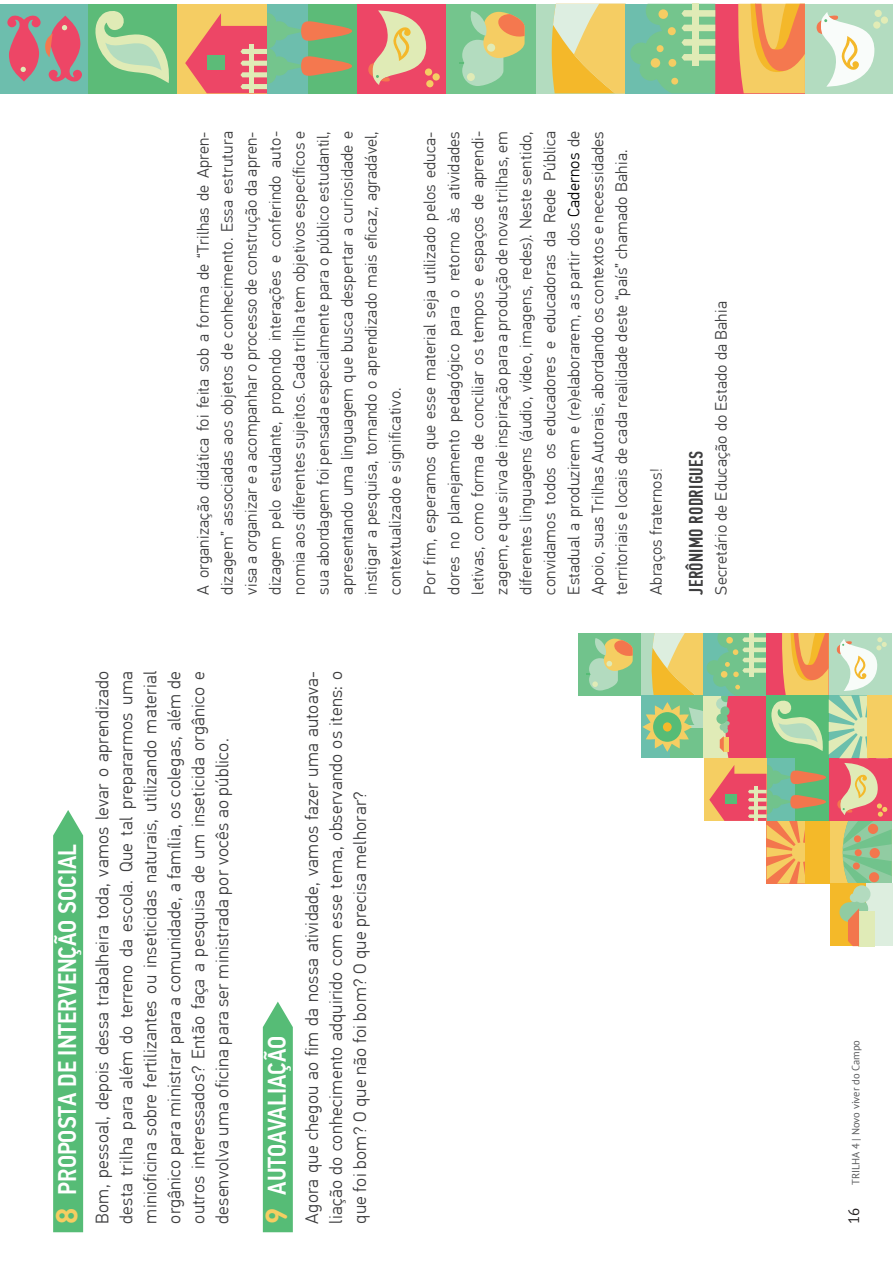
<style>
.page{position:relative;width:893px;height:1263px;background:#fff}
.page>*{position:absolute;margin:0;border:0;box-sizing:border-box;transform-origin:0 0}
.t1{font:500 25.5px "PF Din Text Cond Pro";color:#fff}
.t2{font:500 19.5px "PF Din Text Comp Pro";letter-spacing:.015em;color:#3e3e3f}
.t3{font:300 18px/24px "PF Din Text Pro";letter-spacing:.015em;color:#3e3e3f;text-align:justify}
.t4{font:300 16.5px/24px "PF Din Text Pro";letter-spacing:.015em;color:#3e3e3f;text-align:justify}
.t5{font:15px "PT Sans";color:#231f20}
.t6{font:10.5px "PT Sans";color:#57585a}
.s1{color:#000}
.s2{font-family:"DIN Round Pro";font-weight:700;font-size:30px;color:#f5ce62}
</style>
<div class="page">
<div style="left:805px;top:4px;width:88px;height:89px;background:#b3dcc0"></div>
<div style="left:874px;top:10px;width:8px;height:7px;background:#e2ecb6;border-radius:50%"></div>
<div style="left:873px;top:21px;width:7px;height:8px;background:#e2ecb6;border-radius:50%"></div>
<div style="left:881px;top:16px;width:7px;height:8px;background:#e2ecb6;border-radius:50%"></div>
<svg style="left:816px;top:12px;width:60px;height:75px"></svg>
<div style="left:536px;top:4px;width:90px;height:89px;background:#b3dcbf"></div>
<div style="left:715px;top:4px;width:90px;height:89px;background:#ed4666"></div>
<svg style="left:738px;top:4px;width:67px;height:89px;background:#f4af54"></svg>
<div style="left:0;top:4px;width:88px;height:89px;background:#6dbead"></div>
<svg style="left:7px;top:15px;width:75px;height:67px"></svg>
<div style="left:357px;top:4px;width:89px;height:89px;background:#ed4666"></div>
<div style="left:426px;top:80px;width:7px;height:7px;background:#f5cd63;border-radius:50%"></div>
<div style="left:425px;top:68px;width:7px;height:8px;background:#f5cd63;border-radius:50%"></div>
<div style="left:432px;top:73px;width:8px;height:8px;background:#f5cd63;border-radius:50%"></div>
<svg style="left:368px;top:10px;width:60px;height:75px"></svg>
<div style="left:88px;top:4px;width:89px;height:89px;background:#5cbb78"></div>
<svg style="left:95px;top:11px;width:74px;height:72px"></svg>
<div style="left:267px;top:4px;width:90px;height:89px;background:#6dbead"></div>
<div style="left:308px;top:4px;width:49px;height:89px;background:#5cbb78"></div>
<div style="left:446px;top:4px;width:90px;height:89px;background:#74c58d"></div>
<svg style="left:459px;top:11px;width:66px;height:75px"></svg>
<svg style="left:551px;top:4px;width:164px;height:89px;background:#b2ca85"></svg>
<div style="left:692px;top:4px;width:6px;height:62px;background:#e0ebb6"></div>
<div style="left:651px;top:58px;width:9px;height:10px;background:#f5cd63;border-radius:50%"></div>
<div style="left:656px;top:45px;width:7px;height:7px;background:#f5cd63;border-radius:50%"></div>
<div style="left:671px;top:78px;width:7px;height:7px;background:#f5cd63;border-radius:50%"></div>
<div style="left:668px;top:59px;width:8px;height:8px;background:#f5cd63;border-radius:50%"></div>
<div style="left:668px;top:27px;width:8px;height:8px;background:#f5cd63;border-radius:50%"></div>
<div style="left:658px;top:9px;width:10px;height:10px;background:#f5cd63;border-radius:50%"></div>
<div style="left:177px;top:4px;width:90px;height:89px;background:#f5cd63"></div>
<svg style="left:185px;top:13px;width:167px;height:80px"></svg>
<div style="left:249px;top:44px;width:5px;height:49px;background:#e0ebb6"></div>
<div style="left:207px;top:55px;width:17px;height:14px;background:#5cbb78"></div>
<svg style="left:53px;top:810px;width:30px;height:422px;background:#5dbe7b"></svg>
<svg style="left:263px;top:1002px;width:30px;height:230px;background:#5fbf7d"></svg>
<div style="left:830px;top:884px;width:62px;height:62px;background:#f4b929"></div>
<div style="left:866px;top:884px;width:26px;height:62px;background:#ddeedf"></div>
<div style="left:839px;top:902px;width:20px;height:20px;background:#91cca2;border-radius:50%"></div>
<div style="left:848px;top:899px;width:20px;height:20px;background:#91cca2;border-radius:50%"></div>
<div style="left:858px;top:911px;width:16px;height:35px;background:#e0ebb7"></div>
<svg style="left:848px;top:908px;width:11px;height:38px"></svg>
<div style="left:850px;top:893px;width:9px;height:9px;background:#b3dbbf;border-radius:50%"></div>
<div style="left:853px;top:885px;width:17px;height:18px;background:#b3dbbf;border-radius:50%"></div>
<div style="left:578px;top:633px;width:63px;height:63px;background:#71c38c"></div>
<svg style="left:586px;top:638px;width:47px;height:53px"></svg>
<svg style="left:642px;top:633px;width:250px;height:251px"></svg>
<hr style="left:754px;top:787px;width:3px;height:34px;background:#e0ebb7">
<div style="left:725px;top:794px;width:12px;height:10px;background:#56bc76"></div>
<p class="t4" style="left:193px;top:595px;width:465px;rotate:-90deg">A organização didática foi feita sob a forma de “Trilhas de Apren&shy;dizagem” associadas aos objetos de conhecimento. Essa estrutura visa a organizar e a acompanhar o processo de construção da apren&shy;dizagem pelo estudante, propondo interações e conferindo auto&shy;nomia aos diferentes sujeitos. Cada trilha tem objetivos específicos e sua abordagem foi pensada especialmente para o público estudantil, apresentando uma linguagem que busca despertar a curiosidade e instigar a pesquisa, tornando o aprendizado mais eficaz, agradável, contextualizado e significativo.</p>
<p class="t4" style="left:419px;top:595px;width:465px;rotate:-90deg">Por fim, esperamos que esse material seja utilizado pelos educa&shy;dores no planejamento pedagógico para o retorno às atividades letivas, como forma de conciliar os tempos e espaços de aprendi&shy;zagem, e que sirva de inspiração para a produção de novas trilhas, em diferentes linguagens (áudio, vídeo, imagens, redes). Neste sentido, convidamos todos os educadores e educadoras da Rede Pública Estadual a produzirem e (re)elaborarem, as partir dos <span class="s1">Cadernos</span> de Apoio, suas Trilhas Autorais, abordando os contextos e necessidades territoriais e locais de cada realidade deste “país” chamado Bahia.</p>
<p class="t4" style="left:646px;top:595px;width:127px;rotate:-90deg">Abraços fraternos!</p>
<p class="t2" style="left:688px;top:595px;width:145px;rotate:-90deg">JERÔNIMO RODRIGUES</p>
<p class="t4" style="left:711px;top:595px;width:295px;rotate:-90deg">Secretário de Educação do Estado da Bahia</p>
<h1 class="t1" style="left:57px;top:1224px;width:381px;rotate:-90deg"><span class="s2">8</span> PROPOSTA DE INTERVENÇÃO SOCIAL</h1>
<p class="t3" style="left:92px;top:1224px;width:554px;rotate:-90deg">Bom, pessoal, depois dessa trabalheira toda, vamos levar o aprendizado desta trilha para além do terreno da escola. Que tal prepararmos uma minioficina sobre fertilizantes ou inseticidas naturais, utilizando material orgânico para ministrar para a comunidade, a família, os colegas, além de outros interessados? Então faça a pesquisa de um inseticida orgânico e desenvolva uma oficina para ser ministrada por vocês ao público.</p>
<h1 class="t1" style="left:267px;top:1224px;width:190px;rotate:-90deg"><span class="s2">9</span> AUTOAVALIAÇÃO</h1>
<p class="t3" style="left:302px;top:1224px;width:554px;rotate:-90deg">Agora que chegou ao fim da nossa atividade, vamos fazer uma autoava&shy;liação do conhecimento adquirido com esse tema, observando os itens: o que foi bom? O que não foi bom? O que precisa melhorar?</p>
<p class="t6" style="left:849px;top:1185px;width:147px;rotate:-90deg">TRILHA 4 | Novo viver do Campo</p>
<p class="t5" style="left:844px;top:1224px;width:18px;rotate:-90deg">16</p>
</div>
